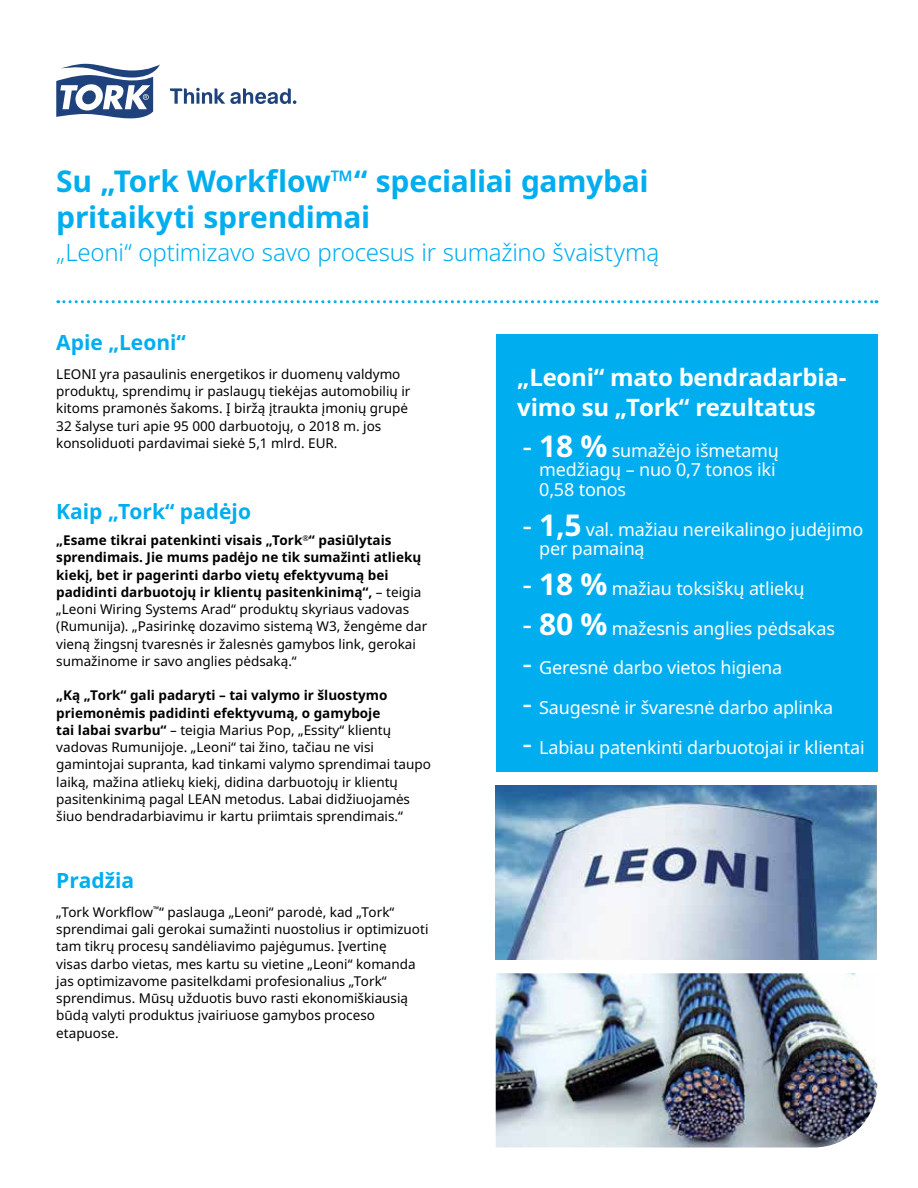
<style>
.page{position:relative;width:918px;height:1188px;background:#fff}
.page>*{position:absolute;margin:0;border:0;box-sizing:border-box;transform-origin:0 0}
.t1{font:700 30px/36px "Noto Sans";letter-spacing:-.015em;color:#00aeef}
.t2{font:300 24px "Noto Sans";letter-spacing:-.01em;color:#00aeef}
.t3{font:700 24px/30px "Noto Sans";letter-spacing:-.01em;color:#fff}
.t4{font:700 21px "Noto Sans";color:#00aeef}
.t5{font:18px/19.5px "Noto Sans";letter-spacing:-.01em;color:#fff}
.t6{font:13.5px/17.2px "Noto Sans";color:#000}
.s1{font-weight:700}
.s2{font-size:30px}
.s3{font-weight:700;font-size:30px}
</style>
<div class="page">
<div style="left:496px;top:335px;width:382px;height:437px;background:#00aeef"></div>
<svg style="left:58px;top:300px;width:819px;height:3px"></svg>
<img style="left:496px;top:786px;width:381px;height:174px">
<svg style="left:170px;top:88px;width:126px;height:16px"></svg>
<svg style="left:56px;top:64px;width:104px;height:54px"></svg>
<img style="left:496px;top:973px;width:381px;height:174px">
<h1 class="t1" style="left:56px;top:163px;width:594px">Su „Tork Workflow™“ specialiai gamybai pritaikyti sprendimai</h1>
<h2 class="t2" style="left:56px;top:236px;width:605px">„Leoni“ optimizavo savo procesus ir sumažino švaistymą</h2>
<h3 class="t4" style="left:56px;top:327px;width:131px">Apie „Leoni“</h3>
<p class="t6" style="left:56px;top:365px;width:356px">LEONI yra pasaulinis energetikos ir duomenų valdymo produktų, sprendimų ir paslaugų tiekėjas automobilių ir kitoms pramonės šakoms. Į biržą įtraukta įmonių grupė 32 šalyse turi apie 95 000 darbuotojų, o 2018 m. jos konsoliduoti pardavimai siekė 5,1 mlrd. EUR.</p>
<h3 class="t4" style="left:56px;top:497px;width:196px">Kaip „Tork“ padėjo</h3>
<p class="t6" style="left:56px;top:531px;width:373px"><span class="s1">„Esame tikrai patenkinti visais „Tork</span><sup>®</sup><span class="s1">“ pasiūlytais sprendimais. Jie mums padėjo ne tik sumažinti atliekų kiekį, bet ir pagerinti darbo vietų efektyvumą bei padidinti darbuotojų ir klientų pasitenkinimą“,</span> – teigia „Leoni Wiring Systems Arad“ produktų skyriaus vadovas (Rumunija). „Pasirinkę dozavimo sistemą W3, žengėme dar vieną žingsnį tvaresnės ir žalesnės gamybos link, gerokai sumažinome ir savo anglies pėdsaką.“</p>
<p class="t6" style="left:56px;top:687px;width:376px"><span class="s1">„Ką „Tork“ gali padaryti – tai valymo ir šluostymo priemonėmis padidinti efektyvumą, o gamyboje<br>tai labai svarbu“</span> – teigia Marius Pop, „Essity“ klientų vadovas Rumunijoje. „Leoni“ tai žino, tačiau ne visi gamintojai supranta, kad tinkami valymo sprendimai taupo laiką, mažina atliekų kiekį, didina darbuotojų ir klientų pasitenkinimą pagal LEAN metodus. Labai didžiuojamės šiuo bendradarbiavimu ir kartu priimtais sprendimais.“</p>
<h3 class="t4" style="left:56px;top:865px;width:79px">Pradžia</h3>
<p class="t6" style="left:56px;top:903px;width:374px">„Tork Workflow<sup>™</sup>“ paslauga „Leoni“ parodė, kad „Tork“ sprendimai gali gerokai sumažinti nuostolius ir optimizuoti tam tikrų procesų sandėliavimo pajėgumus. Įvertinę<br>visas darbo vietas, mes kartu su vietine „Leoni“ komanda jas optimizavome pasitelkdami profesionalius „Tork“ sprendimus. Mūsų užduotis buvo rasti ekonomiškiausią būdą valyti produktus įvairiuose gamybos proceso etapuose.</p>
<h2 class="t3" style="left:517px;top:362px;width:331px">„Leoni“ mato bendradarbia&shy;vimo su „Tork“ rezultatus</h2>
<h3 class="t5" style="left:539px;top:440px;width:241px;text-indent:-17px"><span class="s2">-</span> <span class="s3">18 %</span> sumažėjo išmetamų medžiagų – nuo 0,7 tonos iki<br>0,58 tonos</h3>
<h3 class="t5" style="left:539px;top:519px;width:326px;text-indent:-17px"><span class="s2">-</span> <span class="s3">1,5</span> val. mažiau nereikalingo judėjimo per pamainą</h3>
<h3 class="t5" style="left:522px;top:578px;width:284px"><span class="s2">-</span> <span class="s3">18 %</span> mažiau toksiškų atliekų</h3>
<h3 class="t5" style="left:522px;top:618px;width:314px"><span class="s2">-</span> <span class="s3">80 %</span> mažesnis anglies pėdsakas</h3>
<h3 class="t5" style="left:522px;top:658px;width:261px"><span class="s2">-</span> Geresnė darbo vietos higiena</h3>
<h3 class="t5" style="left:522px;top:697px;width:312px"><span class="s2">-</span> Saugesnė ir švaresnė darbo aplinka</h3>
<h3 class="t5" style="left:522px;top:737px;width:344px"><span class="s2">-</span> Labiau patenkinti darbuotojai ir klientai</h3>
</div>
